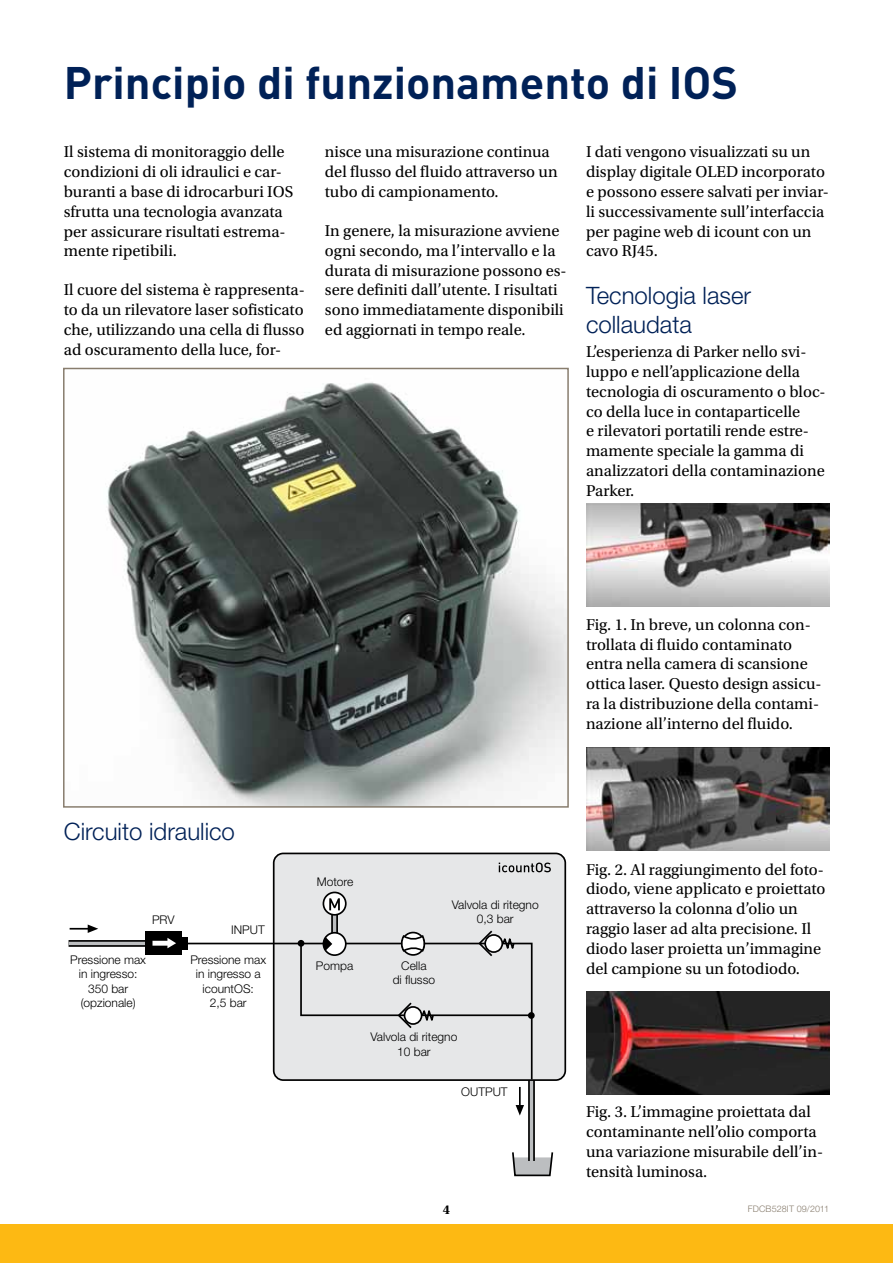
<style>
.page{position:relative;width:893px;height:1263px;background:#fff}
.page>*{position:absolute;margin:0;border:0;box-sizing:border-box;transform-origin:0 0}
.t1{font:700 45px "DINOT";color:#002157}
.t2{font:300 24px/28.8px "Helvetica Neue LT Std";color:#002157}
.t3{font:16.5px/19.8px "Utopia Std";color:#000}
.t4{font:700 13.5px "Utopia Std";color:#000}
.t5{font:300 12px/14.4px "Helvetica Neue LT Std";color:#000;text-align:center}
.t6{font:300 9px "Helvetica Neue LT Std";letter-spacing:.02em;color:#887d6e}
</style>
<div class="page">
<div style="left:0;top:1224px;width:893px;height:39px;background:#fdb913"></div>
<div style="left:69px;top:940px;width:85px;height:7px;background:#232324"></div>
<hr style="left:69px;top:942px;width:85px;height:3px;background:#bcbec0">
<svg style="left:512px;top:1152px;width:42px;height:25px"></svg>
<div style="left:528px;top:1079px;width:7px;height:82px;background:#232424"></div>
<hr style="left:530px;top:1079px;width:3px;height:87px;background:#bcbec0">
<div style="left:274px;top:853px;width:291px;height:227px;background:#e6e7e8;border-radius:10px"></div>
<div style="left:273px;top:852px;width:293px;height:229px;border:2px solid #000;border-radius:10px"></div>
<svg style="left:499px;top:862px;width:52px;height:10px"></svg>
<div style="left:145px;top:931px;width:37px;height:24px;background:#000"></div>
<div style="left:182px;top:937px;width:5px;height:12px;background:#000"></div>
<svg style="left:152px;top:938px;width:24px;height:10px"></svg>
<svg style="left:70px;top:924px;width:28px;height:9px"></svg>
<svg style="left:516px;top:1087px;width:8px;height:28px"></svg>
<svg style="left:182px;top:942px;width:351px;height:139px"></svg>
<svg style="left:402px;top:932px;width:22px;height:23px"></svg>
<div style="left:401px;top:932px;width:24px;height:24px;border:2px solid #000;border-radius:50%"></div>
<svg style="left:331px;top:915px;width:7px;height:18px"></svg>
<hr style="left:333px;top:907px;width:3px;height:35px;background:#bcbec0">
<div style="left:323px;top:933px;width:23px;height:22px;background:#fff;border-radius:50%"></div>
<div style="left:323px;top:932px;width:24px;height:24px;border:2px solid #000;border-radius:50%"></div>
<svg style="left:323px;top:892px;width:23px;height:23px"></svg>
<div style="left:323px;top:891px;width:24px;height:25px;border:2px solid #000;border-radius:50%"></div>
<svg style="left:329px;top:898px;width:11px;height:12px"></svg>
<div style="left:298px;top:940px;width:6px;height:7px;background:#000;border-radius:50%"></div>
<div style="left:528px;top:1012px;width:7px;height:7px;background:#000;border-radius:50%"></div>
<svg style="left:401px;top:936px;width:24px;height:15px"></svg>
<div style="left:400px;top:935px;width:26px;height:16px;border:2px solid #000;border-radius:2px"></div>
<svg style="left:323px;top:937px;width:9px;height:14px"></svg>
<div style="left:404px;top:1007px;width:18px;height:17px;background:#fff;border-radius:50%"></div>
<div style="left:404px;top:1006px;width:18px;height:19px;border:2px solid #000;border-radius:50%"></div>
<svg style="left:396px;top:1001px;width:17px;height:29px"></svg>
<svg style="left:420px;top:1005px;width:15px;height:21px"></svg>
<div style="left:485px;top:935px;width:17px;height:17px;background:#fff;border-radius:50%"></div>
<div style="left:484px;top:934px;width:19px;height:19px;border:2px solid #000;border-radius:50%"></div>
<svg style="left:477px;top:930px;width:17px;height:28px"></svg>
<svg style="left:501px;top:937px;width:15px;height:17px"></svg>
<img style="left:107px;top:382px;width:459px;height:423px">
<div style="left:63px;top:368px;width:506px;height:440px;border:2px solid #887d6e"></div>
<img style="left:586px;top:504px;width:243px;height:102px">
<img style="left:586px;top:747px;width:243px;height:103px">
<img style="left:586px;top:991px;width:243px;height:104px">
<h1 class="t1" style="left:64px;top:52px;width:676px">Principio di funzionamento di IOS</h1>
<p class="t3" style="left:64px;top:143px;width:231px">Il sistema di monitoraggio delle condizioni di oli idraulici e car&shy;buranti a base di idrocarburi IOS sfrutta una tecnologia avanzata per assicurare risultati estrema&shy;mente ripetibili.</p>
<p class="t3" style="left:64px;top:280px;width:243px;text-align:justify">Il cuore del sistema è rappresenta&shy;to da un rilevatore laser sofisticato che, utilizzando una cella di flusso ad oscuramento della luce, for-</p>
<p class="t3" style="left:325px;top:143px;width:234px">nisce una misurazione continua del flusso del fluido attraverso un tubo di campionamento.</p>
<p class="t3" style="left:325px;top:221px;width:243px">In genere, la misurazione avviene ogni secondo, ma l’intervallo e la durata di misurazione possono es&shy;sere definiti dall’utente. I risultati sono immediatamente disponibili ed aggiornati in tempo reale.</p>
<p class="t3" style="left:586px;top:143px;width:244px">I dati vengono visualizzati su un display digitale OLED incorporato e possono essere salvati per inviar&shy;li successivamente sull’interfaccia per pagine web di icount con un cavo RJ45.</p>
<h2 class="t2" style="left:586px;top:281px;width:166px">Tecnologia laser collaudata</h2>
<p class="t3" style="left:586px;top:342px;width:241px">L’esperienza di Parker nello svi&shy;luppo e nell’applicazione della tecnologia di oscuramento o bloc&shy;co della luce in contaparticelle<br>e rilevatori portatili rende estre&shy;mamente speciale la gamma di analizzatori della contaminazione<br>Parker.</p>
<h2 class="t2" style="left:64px;top:816px;width:173px">Circuito idraulico</h2>
<p class="t5" style="left:152px;top:912px;width:24px">PRV</p>
<p class="t5" style="left:70px;top:952px;width:77px">Pressione max in ingresso:<br>350 bar (opzionale)</p>
<p class="t5" style="left:231px;top:922px;width:35px">INPUT</p>
<p class="t5" style="left:190px;top:952px;width:77px">Pressione max in ingresso a icountOS:<br>2,5 bar</p>
<p class="t3" style="left:586px;top:615px;width:237px">Fig. 1. In breve, un colonna con&shy;trollata di fluido contaminato entra nella camera di scansione ottica laser. Questo design assicu&shy;ra la distribuzione della contami&shy;nazione all’interno del fluido.</p>
<p class="t5" style="left:317px;top:874px;width:38px">Motore</p>
<p class="t5" style="left:316px;top:958px;width:39px">Pompa</p>
<p class="t5" style="left:393px;top:958px;width:44px">Cella<br>di flusso</p>
<p class="t5" style="left:452px;top:897px;width:88px">Valvola di ritegno<br>0,3 bar</p>
<p class="t3" style="left:586px;top:860px;width:241px">Fig. 2. Al raggiungimento del foto&shy;diodo, viene applicato e proiettato attraverso la colonna d’olio un raggio laser ad alta precisione. Il diodo laser proietta un’immagine del campione su un fotodiodo.</p>
<p class="t5" style="left:370px;top:1029px;width:88px">Valvola di ritegno<br>10 bar</p>
<p class="t5" style="left:461px;top:1084px;width:48px">OUTPUT</p>
<p class="t3" style="left:586px;top:1102px;width:238px">Fig. 3. L’immagine proiettata dal contaminante nell’olio comporta una variazione misurabile dell’in&shy;tensità luminosa.</p>
<p class="t4" style="left:443px;top:1202px;width:9px">4</p>
<p class="t6" style="left:748px;top:1203px;width:83px">FDCB528IT 09/2011</p>
</div>
